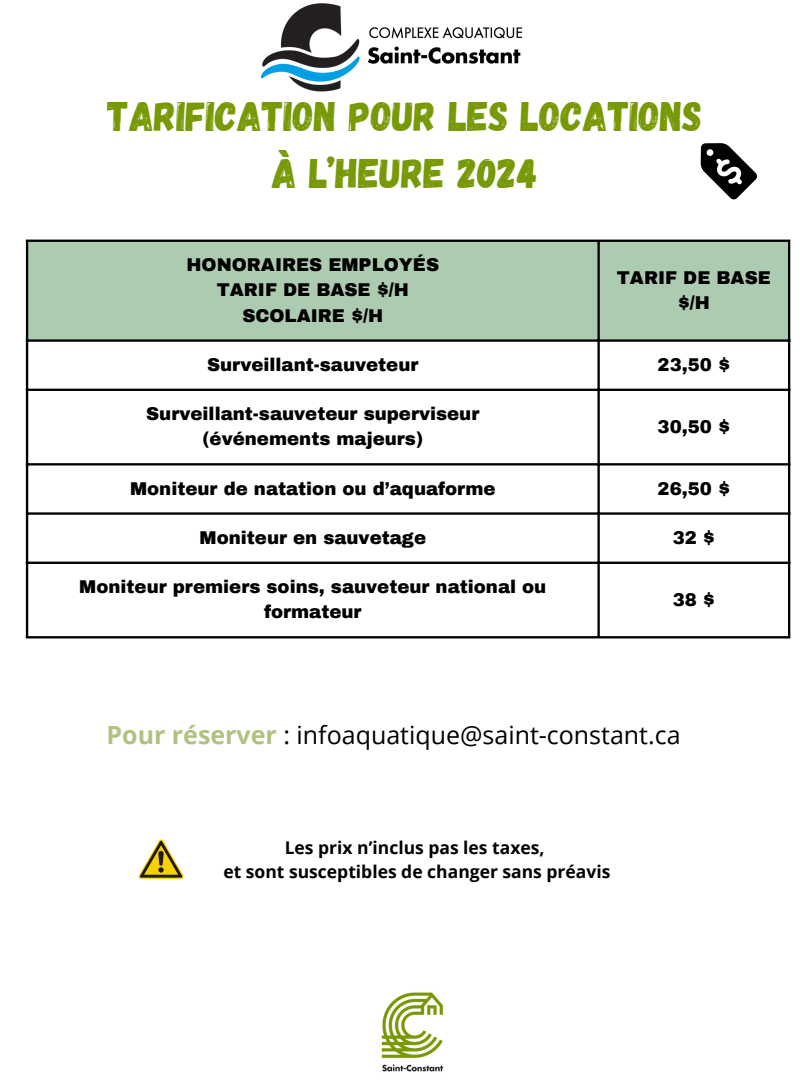
<style>
.page{position:relative;width:810px;height:1080px;background:#fff}
.page>*{position:absolute;margin:0;border:0;box-sizing:border-box;transform-origin:0 0}
.t1{font:41.25px "Gagalin";color:#789906}
.t2{font:25px "Open Sans";color:#000}
.t3{font:900 18.12px/25.3px "Archivo";color:#000;text-align:center}
.t4{font:700 17.5px "Open Sans";color:#000}
.s1{font-weight:700;color:#b0c281}
</style>
<div class="page">
<img style="left:381px;top:992px;width:63px;height:80px">
<div style="left:28px;top:242px;width:760px;height:97px;background:#accbb0"></div>
<hr style="left:26px;top:242px;width:2px;height:394px;background:#000">
<hr style="left:597px;top:242px;width:3px;height:394px;background:#000">
<hr style="left:788px;top:242px;width:2px;height:394px;background:#000">
<hr style="left:26px;top:240px;width:764px;height:2px;background:#000">
<hr style="left:26px;top:339px;width:764px;height:3px;background:#000">
<hr style="left:26px;top:389px;width:764px;height:2px;background:#000">
<hr style="left:26px;top:463px;width:764px;height:3px;background:#000">
<hr style="left:26px;top:512px;width:764px;height:3px;background:#000">
<hr style="left:26px;top:562px;width:764px;height:2px;background:#000">
<hr style="left:26px;top:636px;width:764px;height:2px;background:#000">
<svg style="left:139px;top:839px;width:45px;height:40px"></svg>
<svg style="left:701px;top:143px;width:56px;height:56px"></svg>
<img style="left:260px;top:3px;width:263px;height:89px">
<p class="t1" style="left:108px;top:89px;width:596px">TARIFICATION POUR LES LOCATIONS</p>
<p class="t1" style="left:272px;top:147px;width:267px">À L’HEURE 2024</p>
<p class="t3" style="left:187px;top:252px;width:254px">HONORAIRES EMPLOYÉS</p>
<p class="t3" style="left:217px;top:278px;width:194px">TARIF DE BASE $/H</p>
<p class="t3" style="left:242px;top:303px;width:142px">SCOLAIRE $/H</p>
<p class="t3" style="left:617px;top:265px;width:156px">TARIF DE BASE $/H</p>
<p class="t3" style="left:207px;top:352px;width:213px">Surveillant-sauveteur</p>
<p class="t3" style="left:658px;top:352px;width:74px">23,50 $</p>
<p class="t3" style="left:146px;top:401px;width:335px">Surveillant-sauveteur superviseur</p>
<p class="t3" style="left:203px;top:427px;width:222px">(événements majeurs)</p>
<p class="t3" style="left:658px;top:414px;width:74px">30,50 $</p>
<p class="t3" style="left:130px;top:476px;width:367px">Moniteur de natation ou d’aquaforme</p>
<p class="t3" style="left:658px;top:476px;width:74px">26,50 $</p>
<p class="t3" style="left:200px;top:525px;width:228px">Moniteur en sauvetage</p>
<p class="t3" style="left:673px;top:525px;width:44px">32 $</p>
<p class="t3" style="left:79px;top:574px;width:469px">Moniteur premiers soins, sauveteur national ou formateur</p>
<p class="t3" style="left:673px;top:587px;width:44px">38 $</p>
<p class="t2" style="left:107px;top:717px;width:576px"><span class="s1">Pour réserver</span> : infoaquatique@saint-constant.ca</p>
<p class="t4" style="left:285px;top:835px;width:261px">Les prix n’inclus pas les taxes,</p>
<p class="t4" style="left:223px;top:859px;width:389px">et sont susceptibles de changer sans préavis</p>
</div>
